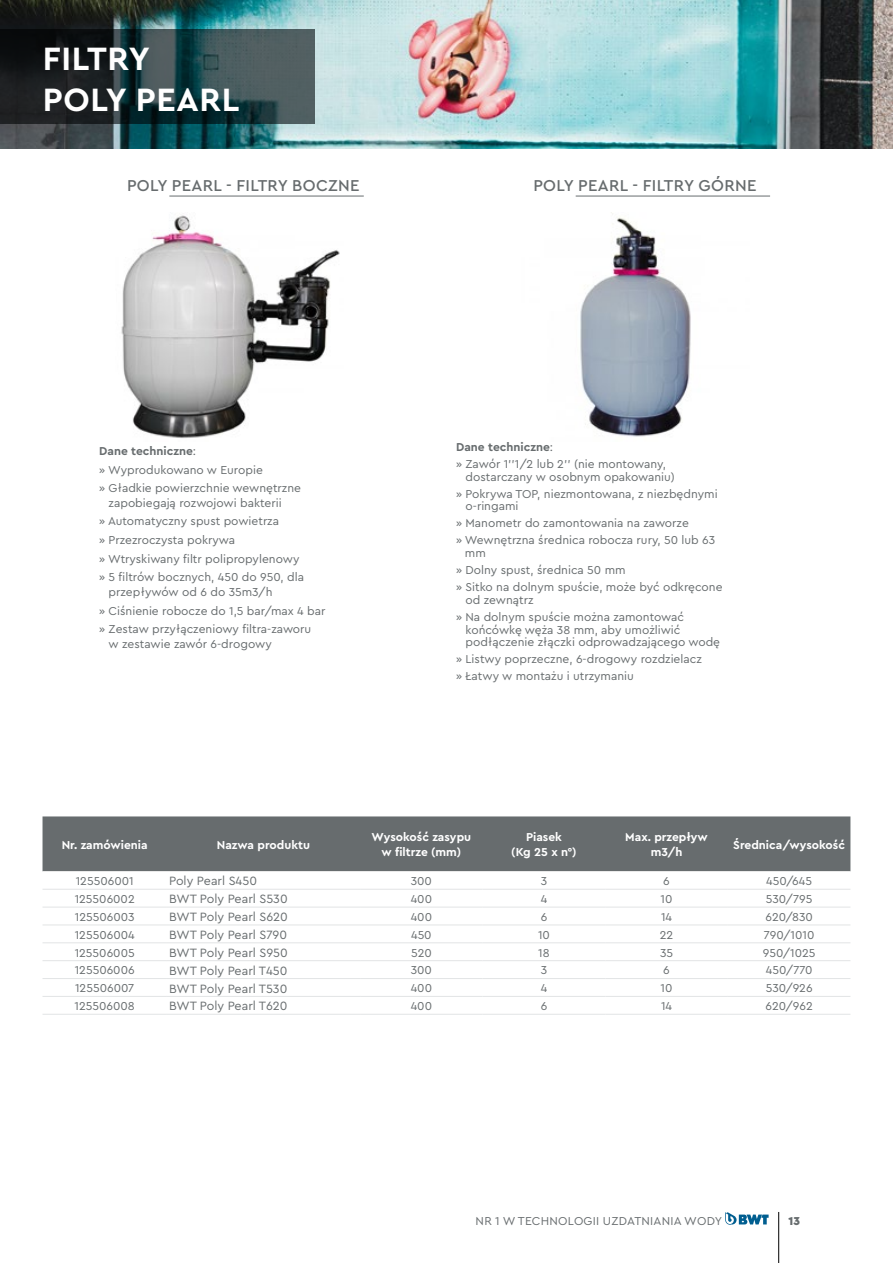
<style>
.page{position:relative;width:893px;height:1263px;background:#fff}
.page>*{position:absolute;margin:0;border:0;box-sizing:border-box;transform-origin:0 0}
.t1{font:700 33.9px/40.7px "Cera PRO";letter-spacing:.02em;color:#fff}
.t2{font:500 16.5px "Cera PRO";letter-spacing:.02em;color:#676c6e}
.t3{font:12.6px "Cera PRO";color:#676c6e}
.t4{font:12px/18.6px "Cera PRO";color:#676c6e}
.t5{font:700 12px/15px "Cera PRO";color:#fff;text-align:center}
.t6{font:12px "Cera PRO";letter-spacing:.02em;color:#676c6e}
.t7{font:900 12px "Cera PRO";color:#676c6e}
.s1{font-weight:700}
</style>
<div class="page">
<svg style="left:725px;top:1212px;width:44px;height:13px"></svg>
<hr style="left:778px;top:1212px;width:1px;height:51px;background:#000">
<img style="left:121px;top:215px;width:219px;height:223px">
<img style="left:580px;top:213px;width:111px;height:224px">
<hr style="left:169px;top:196px;width:195px;height:1px;background:#676c6e">
<hr style="left:576px;top:196px;width:194px;height:1px;background:#676c6e">
<img style="left:0;top:0;width:893px;height:149px">
<svg style="left:0;top:29px;width:314px;height:95px;background:#28383b"></svg>
<div style="left:43px;top:816px;width:807px;height:55px;background:#676c6e"></div>
<svg style="left:43px;top:871px;width:807px;height:54px"></svg>
<hr style="left:43px;top:889px;width:124px;height:1px;background:#e2e4e5">
<hr style="left:167px;top:889px;width:193px;height:1px;background:#e2e4e5">
<hr style="left:360px;top:889px;width:123px;height:1px;background:#e2e4e5">
<hr style="left:483px;top:889px;width:122px;height:1px;background:#e2e4e5">
<hr style="left:605px;top:889px;width:123px;height:1px;background:#e2e4e5">
<hr style="left:728px;top:889px;width:122px;height:1px;background:#e2e4e5">
<hr style="left:43px;top:907px;width:124px;height:1px;background:#e2e4e5">
<hr style="left:167px;top:907px;width:193px;height:1px;background:#e2e4e5">
<hr style="left:360px;top:907px;width:123px;height:1px;background:#e2e4e5">
<hr style="left:483px;top:907px;width:122px;height:1px;background:#e2e4e5">
<hr style="left:605px;top:907px;width:123px;height:1px;background:#e2e4e5">
<hr style="left:728px;top:907px;width:122px;height:1px;background:#e2e4e5">
<hr style="left:43px;top:925px;width:124px;height:1px;background:#e2e4e5">
<hr style="left:167px;top:925px;width:193px;height:1px;background:#e2e4e5">
<hr style="left:360px;top:925px;width:123px;height:1px;background:#e2e4e5">
<hr style="left:483px;top:925px;width:122px;height:1px;background:#e2e4e5">
<hr style="left:605px;top:925px;width:123px;height:1px;background:#e2e4e5">
<hr style="left:728px;top:925px;width:122px;height:1px;background:#e2e4e5">
<hr style="left:43px;top:942px;width:124px;height:1px;background:#e2e4e5">
<hr style="left:167px;top:942px;width:193px;height:1px;background:#e2e4e5">
<hr style="left:360px;top:942px;width:123px;height:1px;background:#e2e4e5">
<hr style="left:483px;top:942px;width:122px;height:1px;background:#e2e4e5">
<hr style="left:605px;top:942px;width:123px;height:1px;background:#e2e4e5">
<hr style="left:728px;top:942px;width:122px;height:1px;background:#e2e4e5">
<hr style="left:43px;top:960px;width:124px;height:1px;background:#e2e4e5">
<hr style="left:167px;top:960px;width:193px;height:1px;background:#e2e4e5">
<hr style="left:360px;top:960px;width:123px;height:1px;background:#e2e4e5">
<hr style="left:483px;top:960px;width:122px;height:1px;background:#e2e4e5">
<hr style="left:605px;top:960px;width:123px;height:1px;background:#e2e4e5">
<hr style="left:728px;top:960px;width:122px;height:1px;background:#e2e4e5">
<hr style="left:43px;top:978px;width:124px;height:1px;background:#e2e4e5">
<hr style="left:167px;top:978px;width:193px;height:1px;background:#e2e4e5">
<hr style="left:360px;top:978px;width:123px;height:1px;background:#e2e4e5">
<hr style="left:483px;top:978px;width:122px;height:1px;background:#e2e4e5">
<hr style="left:605px;top:978px;width:123px;height:1px;background:#e2e4e5">
<hr style="left:728px;top:978px;width:122px;height:1px;background:#e2e4e5">
<hr style="left:43px;top:996px;width:124px;height:1px;background:#e2e4e5">
<hr style="left:167px;top:996px;width:193px;height:1px;background:#e2e4e5">
<hr style="left:360px;top:996px;width:123px;height:1px;background:#e2e4e5">
<hr style="left:483px;top:996px;width:122px;height:1px;background:#e2e4e5">
<hr style="left:605px;top:996px;width:123px;height:1px;background:#e2e4e5">
<hr style="left:728px;top:996px;width:122px;height:1px;background:#e2e4e5">
<hr style="left:43px;top:1014px;width:124px;height:1px;background:#e2e4e5">
<hr style="left:167px;top:1014px;width:193px;height:1px;background:#e2e4e5">
<hr style="left:360px;top:1014px;width:123px;height:1px;background:#e2e4e5">
<hr style="left:483px;top:1014px;width:122px;height:1px;background:#e2e4e5">
<hr style="left:605px;top:1014px;width:123px;height:1px;background:#e2e4e5">
<hr style="left:728px;top:1014px;width:122px;height:1px;background:#e2e4e5">
<h1 class="t1" style="left:43px;top:37px;width:198px">FILTRY<br>POLY PEARL</h1>
<h2 class="t2" style="left:127px;top:175px;width:234px">POLY PEARL - FILTRY BOCZNE</h2>
<h2 class="t2" style="left:533px;top:175px;width:225px">POLY PEARL - FILTRY GÓRNE</h2>
<p class="t4" style="left:99px;top:441px;width:203px"><span class="s1">Dane techniczne</span>:<br>» Wyprodukowano w Europie<br>» Gładkie powierzchnie wewnętrzne</p>
<p class="t4" style="left:99px;top:493px;width:206px;text-indent:9px">zapobiegają rozwojowi bakterii<br>» Automatyczny spust powietrza<br>» Przezroczysta pokrywa<br>» Wtryskiwany filtr polipropylenowy » 5 filtrów bocznych, 450 do 950, dla</p>
<p class="t4" style="left:99px;top:582px;width:228px;text-indent:9px">przepływów od 6 do 35m3/h<br>» Ciśnienie robocze do 1,5 bar/max 4 bar » Zestaw przyłączeniowy filtra-zaworu</p>
<p class="t4" style="left:109px;top:634px;width:165px">w zestawie zawór 6-drogowy</p>
<p class="t4" style="left:456px;top:438px;width:211px;line-height:17px"><span class="s1">Dane techniczne</span>:<br>» Zawór 1''1/2 lub 2'' (nie montowany,</p>
<p class="t4" style="left:456px;top:468px;width:263px;line-height:17px;text-indent:9px">dostarczany w osobnym opakowaniu)<br>» Pokrywa TOP, niezmontowana, z niezbędnymi</p>
<p class="t4" style="left:456px;top:497px;width:261px;line-height:17px;text-indent:9px">o-ringami<br>» Manometr do zamontowania na zaworze<br>» Wewnętrzna średnica robocza rury, 50 lub 63</p>
<p class="t4" style="left:456px;top:544px;width:268px;line-height:17px;text-indent:9px">mm<br>» Dolny spust, średnica 50 mm<br>» Sitko na dolnym spuście, może być odkręcone</p>
<p class="t4" style="left:456px;top:591px;width:230px;line-height:17px;text-indent:9px">od zewnątrz<br>» Na dolnym spuście można zamontować</p>
<p class="t4" style="left:466px;top:623px;width:256px;line-height:12.8px">końcówkę węża 38 mm, aby umożliwić podłączenie złączki odprowadzającego wodę</p>
<p class="t4" style="left:456px;top:650px;width:247px;line-height:17px">» Listwy poprzeczne, 6-drogowy rozdzielacz » Łatwy w montażu i utrzymaniu</p>
<p class="t5" style="left:62px;top:837px;width:88px">Nr. zamówienia</p>
<p class="t5" style="left:217px;top:837px;width:95px">Nazwa produktu</p>
<p class="t5" style="left:372px;top:829px;width:101px">Wysokość zasypu w filtrze (mm)</p>
<p class="t5" style="left:511px;top:829px;width:67px">Piasek<br>(Kg 25 x n°)</p>
<p class="t5" style="left:625px;top:829px;width:84px">Max. przepływ m3/h</p>
<p class="t5" style="left:733px;top:837px;width:113px">Średnica/wysokość</p>
<p class="t4" style="left:76px;top:871px;width:59px">125506001</p>
<p class="t3" style="left:169px;top:873px;width:90px">Poly Pearl S450</p>
<p class="t4" style="left:411px;top:871px;width:23px">300</p>
<p class="t4" style="left:541px;top:871px;width:8px">3</p>
<p class="t4" style="left:663px;top:871px;width:8px">6</p>
<p class="t4" style="left:766px;top:871px;width:47px">450/645</p>
<p class="t4" style="left:75px;top:889px;width:62px">125506002</p>
<p class="t3" style="left:169px;top:891px;width:120px">BWT Poly Pearl S530</p>
<p class="t4" style="left:411px;top:889px;width:23px">400</p>
<p class="t4" style="left:541px;top:889px;width:8px">4</p>
<p class="t4" style="left:661px;top:889px;width:13px">10</p>
<p class="t4" style="left:766px;top:889px;width:48px">530/795</p>
<p class="t4" style="left:75px;top:907px;width:61px">125506003</p>
<p class="t3" style="left:169px;top:908px;width:120px">BWT Poly Pearl S620</p>
<p class="t4" style="left:411px;top:907px;width:23px">400</p>
<p class="t4" style="left:541px;top:907px;width:8px">6</p>
<p class="t4" style="left:661px;top:907px;width:13px">14</p>
<p class="t4" style="left:765px;top:907px;width:49px">620/830</p>
<p class="t4" style="left:75px;top:925px;width:61px">125506004</p>
<p class="t3" style="left:169px;top:926px;width:120px">BWT Poly Pearl S790</p>
<p class="t4" style="left:411px;top:925px;width:22px">450</p>
<p class="t4" style="left:538px;top:925px;width:13px">10</p>
<p class="t4" style="left:660px;top:925px;width:15px">22</p>
<p class="t4" style="left:764px;top:925px;width:52px">790/1010</p>
<p class="t4" style="left:75px;top:943px;width:61px">125506005</p>
<p class="t3" style="left:169px;top:944px;width:120px">BWT Poly Pearl S950</p>
<p class="t4" style="left:411px;top:943px;width:22px">520</p>
<p class="t4" style="left:538px;top:943px;width:13px">18</p>
<p class="t4" style="left:660px;top:943px;width:15px">35</p>
<p class="t4" style="left:763px;top:943px;width:54px">950/1025</p>
<p class="t4" style="left:75px;top:960px;width:61px">125506006</p>
<p class="t3" style="left:169px;top:962px;width:120px">BWT Poly Pearl T450</p>
<p class="t4" style="left:411px;top:960px;width:23px">300</p>
<p class="t4" style="left:541px;top:960px;width:8px">3</p>
<p class="t4" style="left:663px;top:960px;width:8px">6</p>
<p class="t4" style="left:766px;top:960px;width:48px">450/770</p>
<p class="t4" style="left:75px;top:978px;width:61px">125506007</p>
<p class="t3" style="left:169px;top:980px;width:120px">BWT Poly Pearl T530</p>
<p class="t4" style="left:411px;top:978px;width:23px">400</p>
<p class="t4" style="left:541px;top:978px;width:8px">4</p>
<p class="t4" style="left:661px;top:978px;width:13px">10</p>
<p class="t4" style="left:766px;top:978px;width:48px">530/926</p>
<p class="t4" style="left:75px;top:996px;width:62px">125506008</p>
<p class="t3" style="left:169px;top:998px;width:120px">BWT Poly Pearl T620</p>
<p class="t4" style="left:411px;top:996px;width:23px">400</p>
<p class="t4" style="left:541px;top:996px;width:8px">6</p>
<p class="t4" style="left:661px;top:996px;width:13px">14</p>
<p class="t4" style="left:766px;top:996px;width:49px">620/962</p>
<p class="t6" style="left:476px;top:1213px;width:248px">NR 1 W TECHNOLOGII UZDATNIANIA WODY</p>
<p class="t7" style="left:788px;top:1213px;width:13px">13</p>
</div>
